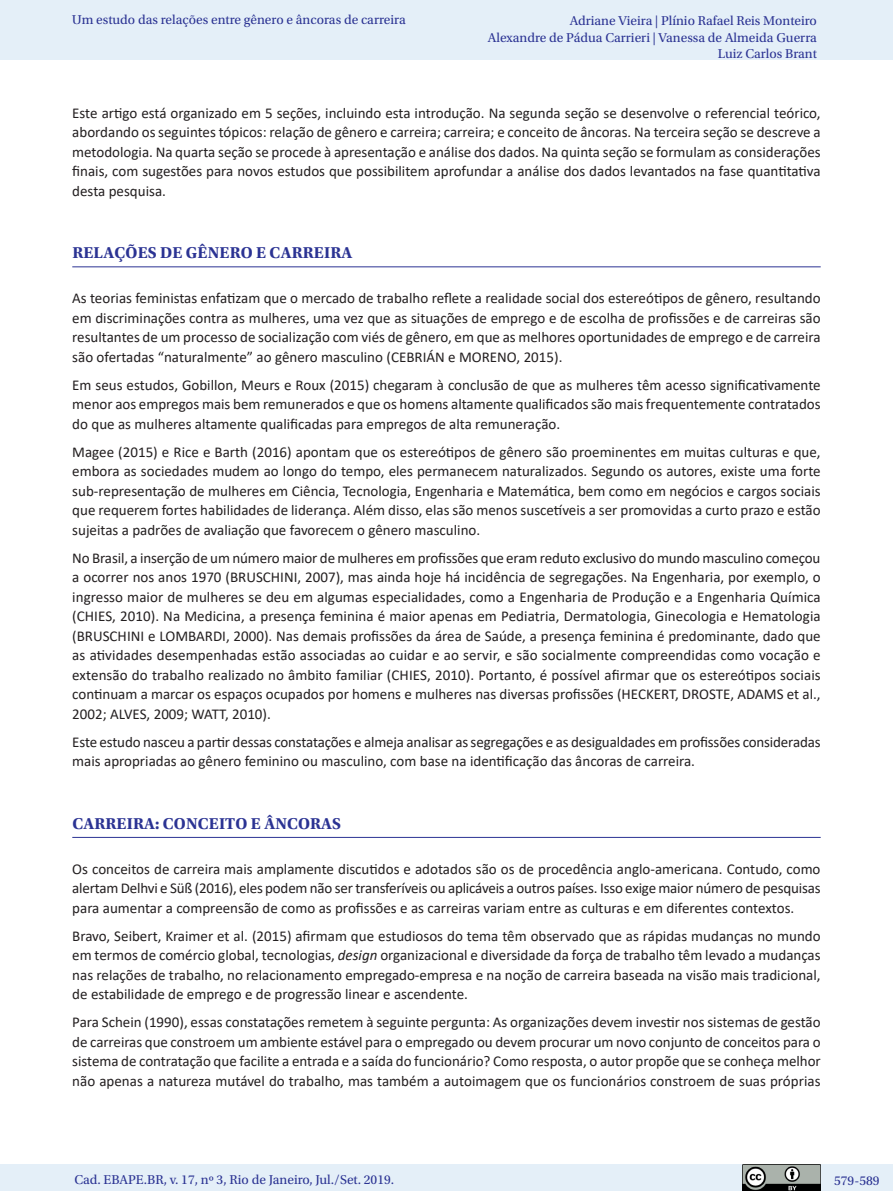
<style>
.page{position:relative;width:893px;height:1191px;background:#fff}
.page>*{position:absolute;margin:0;border:0;box-sizing:border-box;transform-origin:0 0}
._07_1_sub_1{font:700 16.5px "Utopia Std";letter-spacing:.01em;color:#2b3393}
._06_0_texto{font:15px/19.5px "Calibri";color:#231f20;text-align:justify}
.t1{font:13.5px/16.5px "Utopia Std";color:#2b3393;text-align:right}
.s1{font-style:italic}
</style>
<div class="page">
<div style="left:0;top:0;width:893px;height:60px;background:#e4eff8"></div>
<div style="left:0;top:1164px;width:893px;height:27px;background:#e4eff8"></div>
<img style="left:743px;top:1164px;width:78px;height:27px">
<hr style="left:72px;top:266px;width:749px;height:1px;background:#2b3393">
<hr style="left:72px;top:837px;width:749px;height:1px;background:#2b3393">
<p class="t1" style="left:72px;top:11px;width:335px">Um estudo das relações entre gênero e âncoras de carreira</p>
<p class="t1" style="left:488px;top:13px;width:331px">Adriane Vieira | Plínio Rafael Reis Monteiro<br>Alexandre de Pádua Carrieri | Vanessa de Almeida Guerra<br>Luiz Carlos Brant</p>
<p class="_06_0_texto" style="left:72px;top:102px;width:750px">Este artigo está organizado em 5 seções, incluindo esta introdução. Na segunda seção se desenvolve o referencial teórico, abordando os seguintes tópicos: relação de gênero e carreira; carreira; e conceito de âncoras. Na terceira seção se descreve a metodologia. Na quarta seção se procede à apresentação e análise dos dados. Na quinta seção se formulam as considerações finais, com sugestões para novos estudos que possibilitem aprofundar a análise dos dados levantados na fase quantitativa desta pesquisa.</p>
<p class="_07_1_sub_1" style="left:72px;top:243px;width:281px">RELAÇÕES DE GÊNERO E CARREIRA</p>
<p class="_06_0_texto" style="left:72px;top:288px;width:750px">As teorias feministas enfatizam que o mercado de trabalho reflete a realidade social dos estereótipos de gênero, resultando em discriminações contra as mulheres, uma vez que as situações de emprego e de escolha de profissões e de carreiras são resultantes de um processo de socialização com viés de gênero, em que as melhores oportunidades de emprego e de carreira são ofertadas “naturalmente” ao gênero masculino (CEBRIÁN e MORENO, 2015).</p>
<p class="_06_0_texto" style="left:72px;top:374px;width:750px">Em seus estudos, Gobillon, Meurs e Roux (2015) chegaram à conclusão de que as mulheres têm acesso significativamente menor aos empregos mais bem remunerados e que os homens altamente qualificados são mais frequentemente contratados do que as mulheres altamente qualificadas para empregos de alta remuneração.</p>
<p class="_06_0_texto" style="left:72px;top:441px;width:750px">Magee (2015) e Rice e Barth (2016) apontam que os estereótipos de gênero são proeminentes em muitas culturas e que, embora as sociedades mudem ao longo do tempo, eles permanecem naturalizados. Segundo os autores, existe uma forte sub-representação de mulheres em Ciência, Tecnologia, Engenharia e Matemática, bem como em negócios e cargos sociais que requerem fortes habilidades de liderança. Além disso, elas são menos suscetíveis a ser promovidas a curto prazo e estão sujeitas a padrões de avaliação que favorecem o gênero masculino.</p>
<p class="_06_0_texto" style="left:72px;top:547px;width:750px">No Brasil, a inserção de um número maior de mulheres em profissões que eram reduto exclusivo do mundo masculino começou a ocorrer nos anos 1970 (BRUSCHINI, 2007), mas ainda hoje há incidência de segregações. Na Engenharia, por exemplo, o ingresso maior de mulheres se deu em algumas especialidades, como a Engenharia de Produção e a Engenharia Química (CHIES, 2010). Na Medicina, a presença feminina é maior apenas em Pediatria, Dermatologia, Ginecologia e Hematologia (BRUSCHINI e LOMBARDI, 2000). Nas demais profissões da área de Saúde, a presença feminina é predominante, dado que as atividades desempenhadas estão associadas ao cuidar e ao servir, e são socialmente compreendidas como vocação e extensão do trabalho realizado no âmbito familiar (CHIES, 2010). Portanto, é possível afirmar que os estereótipos sociais continuam a marcar os espaços ocupados por homens e mulheres nas diversas profissões (HECKERT, DROSTE, ADAMS et al., 2002; ALVES, 2009; WATT, 2010).</p>
<p class="_06_0_texto" style="left:72px;top:731px;width:750px">Este estudo nasceu a partir dessas constatações e almeja analisar as segregações e as desigualdades em profissões consideradas mais apropriadas ao gênero feminino ou masculino, com base na identificação das âncoras de carreira.</p>
<p class="_07_1_sub_1" style="left:72px;top:813px;width:270px">CARREIRA: CONCEITO E ÂNCORAS</p>
<p class="_06_0_texto" style="left:72px;top:858px;width:750px">Os conceitos de carreira mais amplamente discutidos e adotados são os de procedência anglo-americana. Contudo, como alertam Delhvi e Süß (2016), eles podem não ser transferíveis ou aplicáveis a outros países. Isso exige maior número de pesquisas para aumentar a compreensão de como as profissões e as carreiras variam entre as culturas e em diferentes contextos.</p>
<p class="_06_0_texto" style="left:72px;top:925px;width:750px">Bravo, Seibert, Kraimer et al. (2015) afirmam que estudiosos do tema têm observado que as rápidas mudanças no mundo em termos de comércio global, tecnologias, <span class="s1">design</span> organizacional e diversidade da força de trabalho têm levado a mudanças nas relações de trabalho, no relacionamento empregado-empresa e na noção de carreira baseada na visão mais tradicional, de estabilidade de emprego e de progressão linear e ascendente.</p>
<p class="_06_0_texto" style="left:72px;top:1012px;width:750px">Para Schein (1990), essas constatações remetem à seguinte pergunta: As organizações devem investir nos sistemas de gestão de carreiras que constroem um ambiente estável para o empregado ou devem procurar um novo conjunto de conceitos para o sistema de contratação que facilite a entrada e a saída do funcionário? Como resposta, o autor propõe que se conheça melhor não apenas a natureza mutável do trabalho, mas também a autoimagem que os funcionários constroem de suas próprias</p>
<p class="t1" style="left:74px;top:1171px;width:321px">Cad. EBAPE.BR, v. 17, nº 3, Rio de Janeiro, Jul./Set. 2019.</p>
<p class="t1" style="left:834px;top:1172px;width:47px">579-589</p>
</div>
